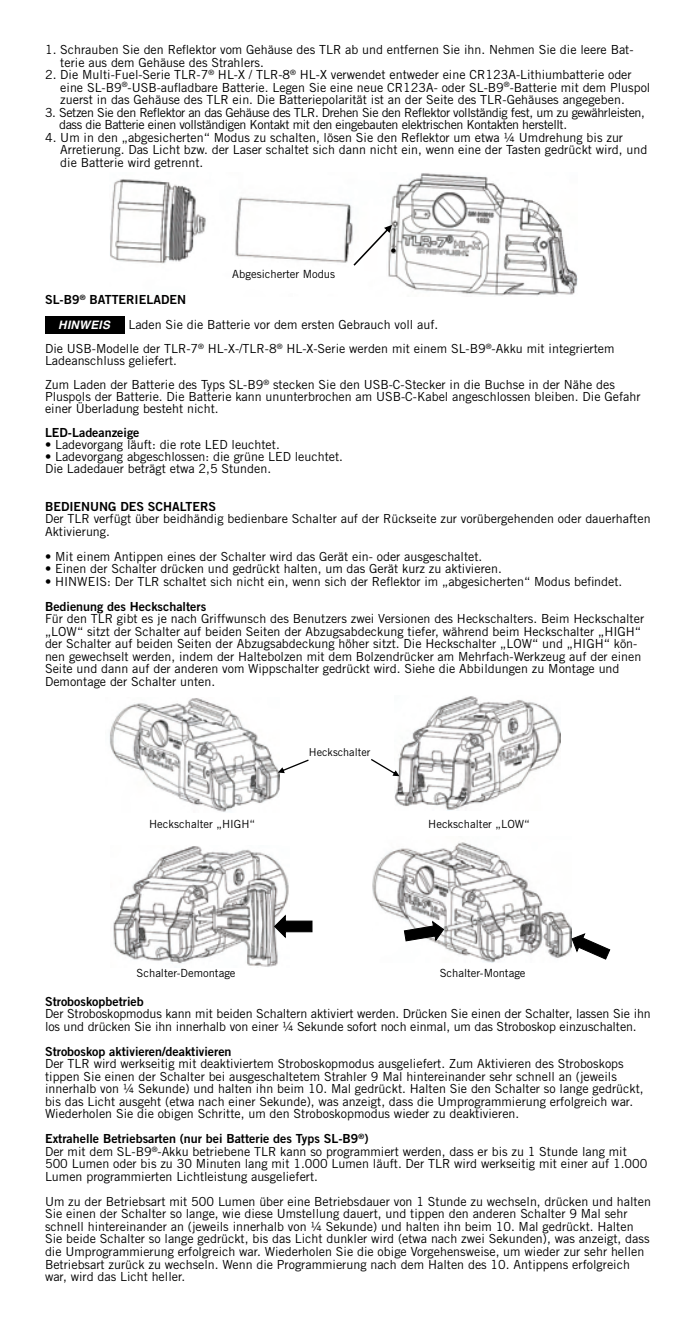
<style>
.page{position:relative;width:698px;height:1328px;background:#fff}
.page>*{position:absolute;margin:0;border:0;box-sizing:border-box;transform-origin:0 0}
.WARNING_BODY{font:12.5px/12.5px "Trade Gothic LT Std";color:#000}
.WARNING_BODY-2{font:12.5px/12.5px "Trade Gothic LT Std";letter-spacing:-.03em;color:#000}
.WARNING_BODY-3{font:12.5px "Trade Gothic LT Std Bd 2";color:#000}
.t1{font:italic 700 11.75px "Helvetica";letter-spacing:.03em;color:#fff}
.diagram_labels{font:11.25px "Trade Gothic LT Std";color:#000}
.diagram_labels-2{font:10.75px "Trade Gothic LT Std";color:#000}
</style>
<div class="page">
<img style="left:110px;top:173px;width:467px;height:123px">
<svg style="left:353px;top:225px;width:42px;height:41px"></svg>
<div style="left:45px;top:316px;width:80px;height:17px;background:#000"></div>
<img style="left:394px;top:696px;width:166px;height:114px">
<img style="left:113px;top:846px;width:176px;height:121px">
<img style="left:372px;top:842px;width:199px;height:120px">
<img style="left:109px;top:698px;width:171px;height:114px">
<svg style="left:278px;top:759px;width:30px;height:14px"></svg>
<svg style="left:371px;top:759px;width:28px;height:17px"></svg>
<svg style="left:273px;top:913px;width:40px;height:26px"></svg>
<svg style="left:570px;top:932px;width:40px;height:28px"></svg>
<svg style="left:403px;top:920px;width:42px;height:23px"></svg>
<p class="WARNING_BODY" style="left:60px;top:43px;width:574px;text-indent:-15px">1. Schrauben Sie den Reflektor vom Gehäuse des TLR ab und entfernen Sie ihn. Nehmen Sie die leere Bat&shy;terie aus dem Gehäuse des Strahlers.</p>
<p class="WARNING_BODY" style="left:60px;top:68px;width:591px;text-indent:-15px">2. Die Multi-Fuel-Serie TLR-7<sup>®</sup> HL-X / TLR-8<sup>®</sup> HL-X verwendet entweder eine CR123A-Lithiumbatterie oder eine SL-B9<sup>®</sup>-USB-aufladbare Batterie. Legen Sie eine neue CR123A- oder SL-B9<sup>®</sup>-Batterie mit dem Pluspol zuerst in das Gehäuse des TLR ein. Die Batteriepolarität ist an der Seite des TLR-Gehäuses angegeben.</p>
<p class="WARNING_BODY-2" style="left:59px;top:106px;width:587px;text-indent:-14px">3. Setzen Sie den Reflektor an das Gehäuse des TLR. Drehen Sie den Reflektor vollständig fest, um zu gewährleisten, dass die Batterie einen vollständigen Kontakt mit den eingebauten elektrischen Kontakten herstellt.</p>
<p class="WARNING_BODY" style="left:60px;top:131px;width:588px;text-indent:-15px">4. Um in den „abgesicherten“ Modus zu schalten, lösen Sie den Reflektor um etwa ¼ Umdrehung bis zur<br>Arretierung. Das Licht bzw. der Laser schaltet sich dann nicht ein, wenn eine der Tasten gedrückt wird, und die Batterie wird getrennt.</p>
<p class="diagram_labels" style="left:232px;top:267px;width:104px">Abgesicherter Modus</p>
<p class="WARNING_BODY-3" style="left:45px;top:292px;width:142px">SL-B9<sup>®</sup> BATTERIELADEN</p>
<p class="WARNING_BODY" style="left:128px;top:318px;width:311px">Laden Sie die Batterie vor dem ersten Gebrauch voll auf.</p>
<p class="WARNING_BODY" style="left:45px;top:342px;width:571px">Die USB-Modelle der TLR-7<sup>®</sup> HL-X-/TLR-8<sup>®</sup> HL-X-Serie werden mit einem SL-B9<sup>®</sup>-Akku mit integriertem<br>Ladeanschluss geliefert.</p>
<p class="WARNING_BODY" style="left:45px;top:378px;width:597px">Zum Laden der Batterie des Typs SL-B9<sup>®</sup> stecken Sie den USB-C-Stecker in die Buchse in der Nähe des<br>Pluspols der Batterie. Die Batterie kann ununterbrochen am USB-C-Kabel angeschlossen bleiben. Die Gefahr einer Überladung besteht nicht.</p>
<p class="WARNING_BODY-3" style="left:45px;top:425px;width:96px">LED-Ladeanzeige</p>
<p class="WARNING_BODY" style="left:45px;top:438px;width:236px">• Ladevorgang läuft: die rote LED leuchtet.</p>
<p class="WARNING_BODY" style="left:45px;top:450px;width:299px">• Ladevorgang abgeschlossen: die grüne LED leuchtet.</p>
<p class="WARNING_BODY" style="left:45px;top:462px;width:228px">Die Ladedauer beträgt etwa 2,5 Stunden.</p>
<p class="WARNING_BODY-3" style="left:45px;top:498px;width:173px">BEDIENUNG DES SCHALTERS</p>
<p class="WARNING_BODY" style="left:45px;top:512px;width:607px">Der TLR verfügt über beidhändig bedienbare Schalter auf der Rückseite zur vorübergehenden oder dauerhaften<br>Aktivierung.</p>
<p class="WARNING_BODY" style="left:45px;top:550px;width:439px">• Mit einem Antippen eines der Schalter wird das Gerät ein- oder ausgeschaltet.</p>
<p class="WARNING_BODY" style="left:45px;top:562px;width:458px">• Einen der Schalter drücken und gedrückt halten, um das Gerät kurz zu aktivieren.</p>
<p class="WARNING_BODY" style="left:45px;top:575px;width:579px">• HINWEIS: Der TLR schaltet sich nicht ein, wenn sich der Reflektor im „abgesicherten“ Modus befindet.</p>
<p class="WARNING_BODY-3" style="left:45px;top:598px;width:163px">Bedienung des Heckschalters</p>
<p class="WARNING_BODY" style="left:45px;top:612px;width:600px">Für den TLR gibt es je nach Griffwunsch des Benutzers zwei Versionen des Heckschalters. Beim Heckschalter „LOW“ sitzt der Schalter auf beiden Seiten der Abzugsabdeckung tiefer, während beim Heckschalter „HIGH“ der Schalter auf beiden Seiten der Abzugsabdeckung höher sitzt. Die Heckschalter „LOW“ und „HIGH“ kön&shy;nen gewechselt werden, indem der Haltebolzen mit dem Bolzendrücker am Mehrfach-Werkzeug auf der einen Seite und dann auf der anderen vom Wippschalter gedrückt wird. Siehe die Abbildungen zu Montage und Demontage der Schalter unten.</p>
<p class="t1" style="left:58px;top:317px;width:53px">HINWEIS</p>
<p class="diagram_labels-2" style="left:309px;top:746px;width:63px">Heckschalter</p>
<p class="diagram_labels" style="left:149px;top:816px;width:107px">Heckschalter „HIGH“</p>
<p class="diagram_labels" style="left:428px;top:816px;width:103px">Heckschalter „LOW“</p>
<p class="diagram_labels" style="left:136px;top:966px;width:100px">Schalter-Demontage</p>
<p class="diagram_labels" style="left:439px;top:966px;width:87px">Schalter-Montage</p>
<p class="WARNING_BODY-3" style="left:45px;top:993px;width:100px">Stroboskopbetrieb</p>
<p class="WARNING_BODY" style="left:45px;top:1007px;width:607px">Der Stroboskopmodus kann mit beiden Schaltern aktiviert werden. Drücken Sie einen der Schalter, lassen Sie ihn los und drücken Sie ihn innerhalb von einer ¼ Sekunde sofort noch einmal, um das Stroboskop einzuschalten.</p>
<p class="WARNING_BODY-3" style="left:45px;top:1043px;width:188px">Stroboskop aktivieren/deaktivieren</p>
<p class="WARNING_BODY" style="left:45px;top:1057px;width:600px">Der TLR wird werkseitig mit deaktiviertem Stroboskopmodus ausgeliefert. Zum Aktivieren des Stroboskops tippen Sie einen der Schalter bei ausgeschaltetem Strahler 9 Mal hintereinander sehr schnell an (jeweils innerhalb von ¼ Sekunde) und halten ihn beim 10. Mal gedrückt. Halten Sie den Schalter so lange gedrückt, bis das Licht ausgeht (etwa nach einer Sekunde), was anzeigt, dass die Umprogrammierung erfolgreich war.<br>Wiederholen Sie die obigen Schritte, um den Stroboskopmodus wieder zu deaktivieren.</p>
<p class="WARNING_BODY-3" style="left:45px;top:1131px;width:325px">Extrahelle Betriebsarten (nur bei Batterie des Typs SL-B9<sup>®</sup>)</p>
<p class="WARNING_BODY" style="left:45px;top:1145px;width:603px">Der mit dem SL-B9<sup>®</sup>-Akku betriebene TLR kann so programmiert werden, dass er bis zu 1 Stunde lang mit<br>500 Lumen oder bis zu 30 Minuten lang mit 1.000 Lumen läuft. Der TLR wird werkseitig mit einer auf 1.000<br>Lumen programmierten Lichtleistung ausgeliefert.</p>
<p class="WARNING_BODY" style="left:45px;top:1195px;width:607px">Um zu der Betriebsart mit 500 Lumen über eine Betriebsdauer von 1 Stunde zu wechseln, drücken und halten Sie einen der Schalter so lange, wie diese Umstellung dauert, und tippen den anderen Schalter 9 Mal sehr schnell hintereinander an (jeweils innerhalb von ¼ Sekunde) und halten ihn beim 10. Mal gedrückt. Halten Sie beide Schalter so lange gedrückt, bis das Licht dunkler wird (etwa nach zwei Sekunden), was anzeigt, dass die Umprogrammierung erfolgreich war. Wiederholen Sie die obige Vorgehensweise, um wieder zur sehr hellen Betriebsart zurück zu wechseln. Wenn die Programmierung nach dem Halten des 10. Antippens erfolgreich war, wird das Licht heller.</p>
</div>
